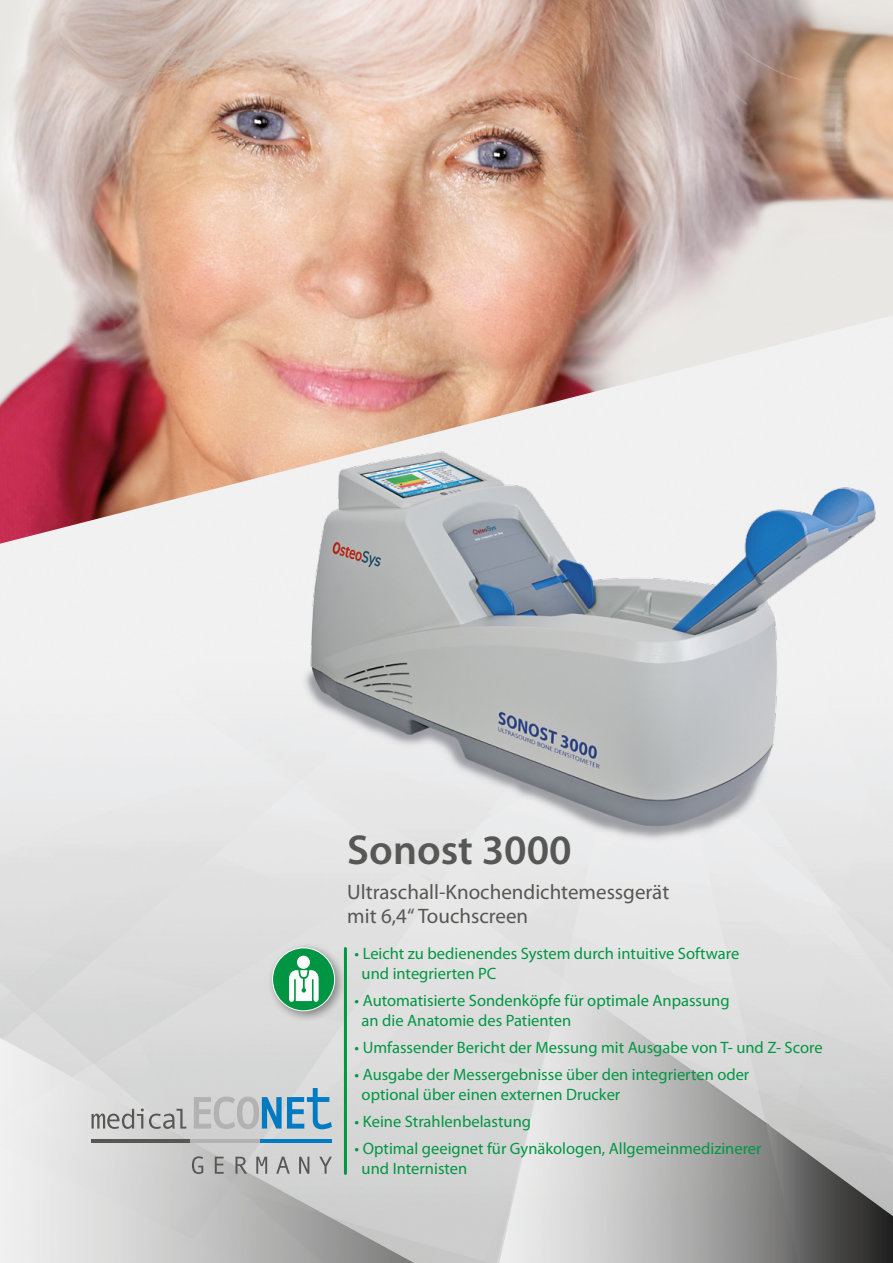
<style>
.page{position:relative;width:893px;height:1263px;background:#fff}
.page>*{position:absolute;margin:0;border:0;box-sizing:border-box;transform-origin:0 0}
.t1{font:600 42px "Myriad Pro";color:#575756}
.t2{font:21px/24px "Myriad Pro";color:#575756}
.t3{font:16.5px/19.8px "Myriad Pro";color:#009742}
</style>
<div class="page">
<img style="left:0;top:0;width:893px;height:544px">
<svg style="left:495px;top:978px;width:308px;height:285px;background:#cccbcb"></svg>
<svg style="left:0;top:1026px;width:448px;height:237px;background:#d3d3d3"></svg>
<div style="left:267px;top:942px;width:79px;height:80px;background:#000;opacity:.4"></div>
<div style="left:273px;top:948px;width:62px;height:63px;background:#009542;border-radius:50%"></div>
<div style="left:272px;top:947px;width:63px;height:64px;border:1px solid #fff;border-radius:50%"></div>
<div style="left:297px;top:956px;width:13px;height:13px;background:#fff;border-radius:50%"></div>
<svg style="left:289px;top:970px;width:30px;height:32px"></svg>
<hr style="left:344px;top:948px;width:3px;height:225px;background:#009742">
<svg style="left:192px;top:1156px;width:140px;height:18px;background:#b3b3b3"></svg>
<svg style="left:194px;top:1088px;width:138px;height:41px;background:#a5bdcb"></svg>
<svg style="left:92px;top:1108px;width:94px;height:21px;background:#b4b4b4"></svg>
<hr style="left:260px;top:1139px;width:72px;height:3px;background:#007bc2">
<hr style="left:190px;top:1139px;width:70px;height:3px;background:#b3b2b2">
<hr style="left:92px;top:1139px;width:98px;height:3px;background:#575756">
<svg style="left:765px;top:1123px;width:128px;height:140px;background:#7b7b7b"></svg>
<img style="left:298px;top:448px;width:595px;height:399px">
<h1 class="t1" style="left:347px;top:823px;width:226px">Sonost 3000</h1>
<p class="t2" style="left:347px;top:880px;width:324px">Ultraschall-Knochendichtemessgerät mit 6,4“ Touchscreen</p>
<p class="t3" style="left:362px;top:944px;width:379px;text-indent:-7px">• Leicht zu bedienendes System durch intuitive Software und integrierten PC</p>
<p class="t3" style="left:362px;top:990px;width:369px;text-indent:-7px">• Automatisierte Sondenköpfe für optimale Anpassung an die Anatomie des Patienten</p>
<p class="t3" style="left:355px;top:1037px;width:470px">• Umfassender Bericht der Messung mit Ausgabe von T- und Z- Score</p>
<p class="t3" style="left:362px;top:1064px;width:389px;text-indent:-7px">• Ausgabe der Messergebnisse über den integrierten oder optional über einen externen Drucker</p>
<p class="t3" style="left:355px;top:1111px;width:178px">• Keine Strahlenbelastung</p>
<p class="t3" style="left:362px;top:1138px;width:401px;text-indent:-7px">• Optimal geeignet für Gynäkologen, Allgemeinmedizinerer und Internisten</p>
</div>
